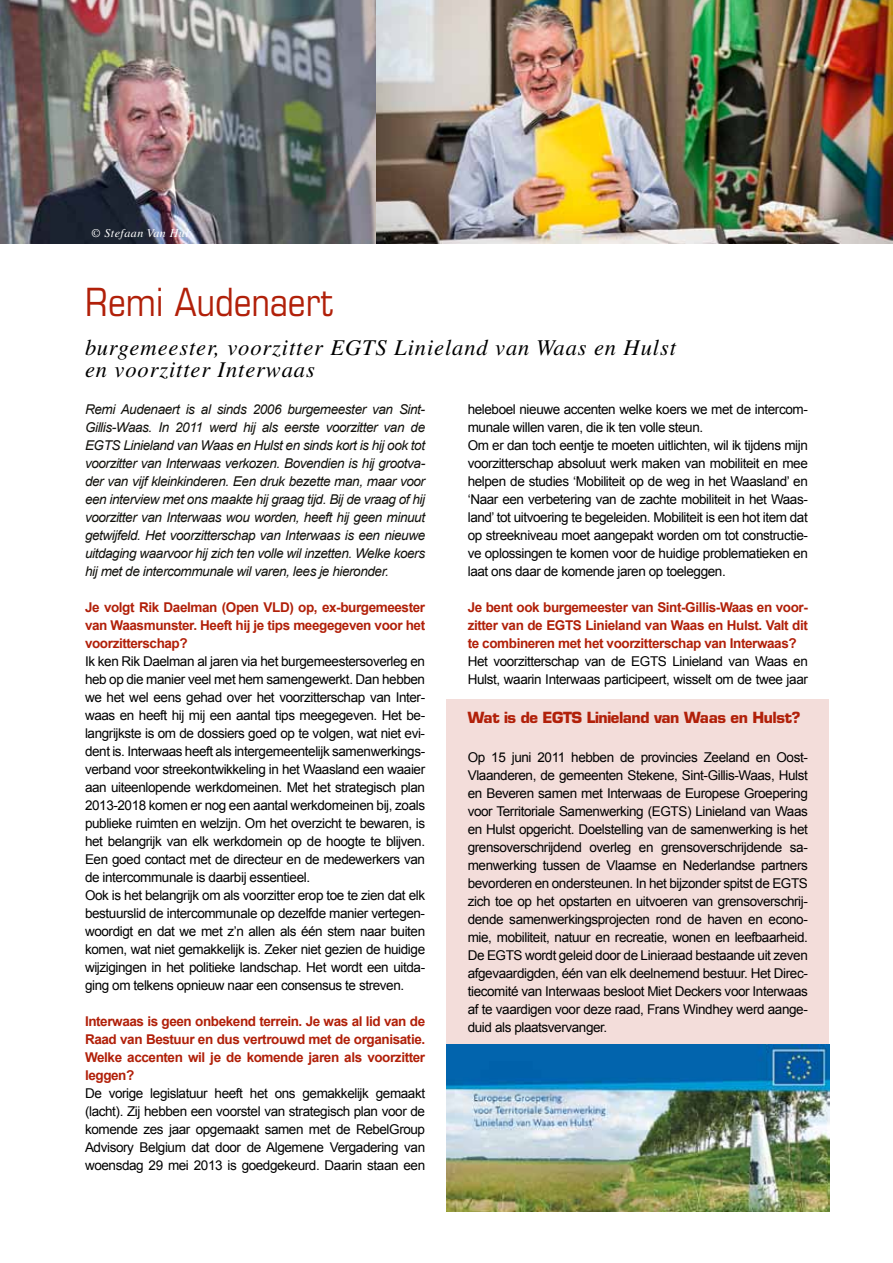
<style>
.page{position:relative;width:893px;height:1263px;background:#fff}
.page>*{position:absolute;margin:0;border:0;box-sizing:border-box;transform-origin:0 0}
.t1{font:condensed 39px "Eurostile";color:#b12009}
.t2{font:italic 22.5px/22.5px "Times";letter-spacing:.04em;color:#000}
.t3{font:700 15px "Eurostile";letter-spacing:-.03em;color:#b12009}
.t4{font:13.5px/18px "Arial";letter-spacing:-.03em;color:#000}
.t5{font:italic 13.5px/18px "Arial";letter-spacing:-.03em;color:#12110c;text-align:justify}
.t6{font:700 13.5px/18px "Arial";letter-spacing:-.03em;color:#b12009;text-align:justify}
.t7{font:italic 12px "Times";letter-spacing:.04em;color:#fff}
</style>
<div class="page">
<img style="left:0;top:0;width:893px;height:243px">
<div style="left:446px;top:699px;width:383px;height:352px;background:#f3ddda"></div>
<img style="left:446px;top:1044px;width:383px;height:167px">
<p class="t7" style="left:91px;top:226px;width:99px">© Stefaan Van Hul</p>
<h1 class="t1" style="left:85px;top:278px;width:250px">Remi Audenaert</h1>
<h2 class="t2" style="left:85px;top:336px;width:592px">burgemeester, voorzitter EGTS Linieland van Waas en Hulst en voorzitter Interwaas</h2>
<p class="t5" style="left:85px;top:400px;width:342px">Remi Audenaert is al sinds 2006 burgemeester van Sint-Gillis-Waas. In 2011 werd hij als eerste voorzitter van de EGTS Linieland van Waas en Hulst en sinds kort is hij ook tot voorzitter van Interwaas verkozen. Bovendien is hij grootva&shy;der van vijf kleinkinderen. Een druk bezette man, maar voor een interview met ons maakte hij graag tijd. Bij de vraag of hij voorzitter van Interwaas wou worden, heeft hij geen minuut getwijfeld. Het voorzitterschap van Interwaas is een nieuwe uitdaging waarvoor hij zich ten volle wil inzetten. Welke koers hij met de intercommunale wil varen, lees je hieronder.</p>
<p class="t6" style="left:85px;top:598px;width:342px">Je volgt Rik Daelman (Open VLD) op, ex-burgemeester van Waasmunster. Heeft hij je tips meegegeven voor het voorzitterschap?</p>
<p class="t4" style="left:85px;top:652px;width:342px">Ik ken Rik Daelman al jaren via het burgemeestersoverleg en heb op die manier veel met hem samengewerkt. Dan hebben we het wel eens gehad over het voorzitterschap van Inter&shy;waas en heeft hij mij een aantal tips meegegeven. Het be&shy;langrijkste is om de dossiers goed op te volgen, wat niet evi&shy;dent is. Interwaas heeft als intergemeentelijk samenwerkings&shy;verband voor streekontwikkeling in het Waasland een waaier aan uiteenlopende werkdomeinen. Met het strategisch plan 2013-2018 komen er nog een aantal werkdomeinen bij, zoals publieke ruimten en welzijn. Om het overzicht te bewaren, is het belangrijk van elk werkdomein op de hoogte te blijven.<br>Een goed contact met de directeur en de medewerkers van de intercommunale is daarbij essentieel.<br>Ook is het belangrijk om als voorzitter erop toe te zien dat elk bestuurslid de intercommunale op dezelfde manier vertegen&shy;woordigt en dat we met z’n allen als één stem naar buiten komen, wat niet gemakkelijk is. Zeker niet gezien de huidige wijzigingen in het politieke landschap. Het wordt een uitda&shy;ging om telkens opnieuw naar een consensus te streven.</p>
<p class="t6" style="left:85px;top:1012px;width:342px">Interwaas is geen onbekend terrein. Je was al lid van de Raad van Bestuur en dus vertrouwd met de organisatie.<br>Welke accenten wil je de komende jaren als voorzitter leggen?</p>
<p class="t4" style="left:85px;top:1084px;width:342px;text-align:justify">De vorige legislatuur heeft het ons gemakkelijk gemaakt (lacht). Zij hebben een voorstel van strategisch plan voor de komende zes jaar opgemaakt samen met de RebelGroup Advisory Belgium dat door de Algemene Vergadering van woensdag 29 mei 2013 is goedgekeurd. Daarin staan een</p>
<p class="t4" style="left:468px;top:400px;width:342px">heleboel nieuwe accenten welke koers we met de intercom&shy;munale willen varen, die ik ten volle steun.<br>Om er dan toch eentje te moeten uitlichten, wil ik tijdens mijn voorzitterschap absoluut werk maken van mobiliteit en mee helpen de studies ‘Mobiliteit op de weg in het Waasland’ en ‘Naar een verbetering van de zachte mobiliteit in het Waas&shy;land’ tot uitvoering te begeleiden. Mobiliteit is een hot item dat op streekniveau moet aangepakt worden om tot constructie&shy;ve oplossingen te komen voor de huidige problematieken en laat ons daar de komende jaren op toeleggen.</p>
<p class="t6" style="left:468px;top:598px;width:342px">Je bent ook burgemeester van Sint-Gillis-Waas en voor&shy;zitter van de EGTS Linieland van Waas en Hulst. Valt dit te combineren met het voorzitterschap van Interwaas?</p>
<p class="t4" style="left:468px;top:652px;width:342px">Het voorzitterschap van de EGTS Linieland van Waas en<br>Hulst, waarin Interwaas participeert, wisselt om de twee jaar</p>
<p class="t3" style="left:468px;top:708px;width:334px">Wat is de EGTS Linieland van Waas en Hulst?</p>
<p class="t4" style="left:468px;top:748px;width:342px;text-align:justify">Op 15 juni 2011 hebben de provincies Zeeland en Oost-Vlaanderen, de gemeenten Stekene, Sint-Gillis-Waas, Hulst en Beveren samen met Interwaas de Europese Groepering voor Territoriale Samenwerking (EGTS) Linieland van Waas en Hulst opgericht. Doelstelling van de samenwerking is het grensoverschrijdend overleg en grensoverschrijdende sa&shy;menwerking tussen de Vlaamse en Nederlandse partners bevorderen en ondersteunen. In het bijzonder spitst de EGTS zich toe op het opstarten en uitvoeren van grensoverschrij&shy;dende samenwerkingsprojecten rond de haven en econo&shy;mie, mobiliteit, natuur en recreatie, wonen en leefbaarheid.<br>De EGTS wordt geleid door de Linieraad bestaande uit zeven afgevaardigden, één van elk deelnemend bestuur. Het Direc&shy;tiecomité van Interwaas besloot Miet Deckers voor Interwaas af te vaardigen voor deze raad, Frans Windhey werd aange&shy;duid als plaatsvervanger.</p>
</div>
